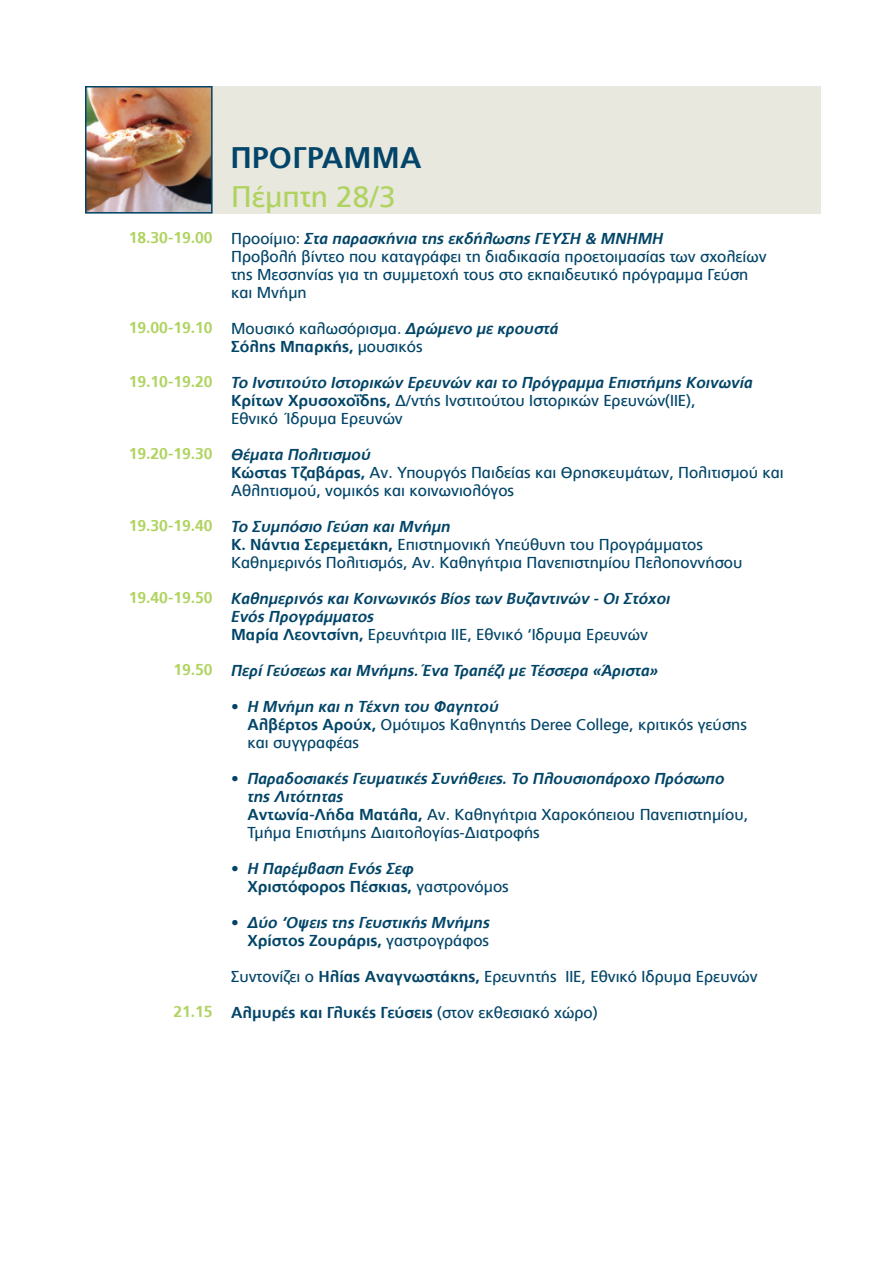
<style>
.page{position:relative;width:893px;height:1263px;background:#fff}
.page>*{position:absolute;margin:0;border:0;box-sizing:border-box;transform-origin:0 0}
.t1{font:29.7px "PF Catalog";color:#b0d360}
.t2{font:700 29.7px "PF Catalog";letter-spacing:.01em;color:#024568}
.t3{font:15.75px/18px "PF Catalog";color:#024568}
.t4{font:italic 700 15.75px/18px "PF Catalog";color:#024568}
.t5{font:700 15.75px/18px "PF Catalog";color:#024568}
.t6{font:700 15.75px "PF Catalog";color:#b0d360}
.s1{font-weight:700;font-style:italic}
.s2{font-weight:700}
.s3{font-style:normal}
.s4{font-weight:400;font-style:normal}
.s5{font-style:italic}
.s6{font-weight:400}
</style>
<div class="page">
<div style="left:85px;top:86px;width:736px;height:128px;background:#e9e8df"></div>
<img style="left:88px;top:89px;width:122px;height:122px">
<div style="left:85px;top:86px;width:128px;height:128px;border:2px solid #024568"></div>
<p class="t6" style="left:129px;top:229px;width:85px">18.30-19.00</p>
<p class="t6" style="left:129px;top:319px;width:85px">19.00-19.10</p>
<p class="t6" style="left:129px;top:373px;width:85px">19.10-19.20</p>
<p class="t6" style="left:129px;top:445px;width:85px">19.20-19.30</p>
<p class="t6" style="left:129px;top:517px;width:85px">19.30-19.40</p>
<p class="t6" style="left:129px;top:589px;width:85px">19.40-19.50</p>
<p class="t6" style="left:173px;top:661px;width:41px">19.50</p>
<p class="t6" style="left:173px;top:1003px;width:41px">21.15</p>
<h1 class="t2" style="left:230px;top:141px;width:193px">ΠΡΟΓΡΑΜΜΑ</h1>
<h1 class="t1" style="left:231px;top:179px;width:166px">Πέμπτη 28/3</h1>
<p class="t3" style="left:231px;top:229px;width:537px">Προοίμιο: <span class="s1">Στα παρασκήνια της εκδήλωσης ΓΕΥΣΗ &amp; ΜΝΗΜΗ<br></span>Προβολή βίντεο που καταγράφει τη διαδικασία προετοιμασίας των σχολείων της Μεσσηνίας για τη συμμετοχή τους στο εκπαιδευτικό πρόγραμμα Γεύση και Μνήμη</p>
<p class="t3" style="left:231px;top:319px;width:329px">Μουσικό καλωσόρισμα. <span class="s1">Δρώμενο με κρουστά<br></span><span class="s2">Σόλης Μπαρκής,</span> μουσικός</p>
<p class="t4" style="left:231px;top:373px;width:523px">Το Ινστιτούτο Ιστορικών Ερευνών και το Πρόγραμμα Επιστήμης Κοινωνία<br><span class="s3">Κρίτων Χρυσοχοΐδης,</span> <span class="s4">Δ/ντής Ινστιτούτου Ιστορικών Ερευνών(ΙΙΕ),<br>Εθνικό Ίδρυμα Ερευνών</span></p>
<p class="t3" style="left:231px;top:445px;width:554px"><span class="s1">Θέματα Πολιτισμού<br></span><span class="s2">Κώστας Τζαβάρας,</span> Αν. Υπουργός Παιδείας και Θρησκευμάτων, Πολιτισμού και<br>Αθλητισμού, νομικός και κοινωνιολόγος</p>
<p class="t3" style="left:231px;top:517px;width:513px"><span class="s1">Το Συμπόσιο Γεύση και Μνήμη<br></span><span class="s2">Κ. Νάντια Σερεμετάκη,</span> Επιστημονική Υπεύθυνη του Προγράμματος<br>Καθημερινός Πολιτισμός, Αν. Καθηγήτρια Πανεπιστημίου Πελοποννήσου</p>
<p class="t4" style="left:231px;top:589px;width:441px">Καθημερινός και Κοινωνικός Βίος των Βυζαντινών - Οι Στόχοι<br>Ενός Προγράμματος<br><span class="s3">Μαρία Λεοντσίνη,</span> <span class="s4">Ερευνήτρια ΙΙΕ, Εθνικό ‘Ιδρυμα Ερευνών</span></p>
<p class="t4" style="left:231px;top:661px;width:429px">Περί Γεύσεως και Μνήμης. Ένα Τραπέζι με Τέσσερα «Άριστα»</p>
<p class="t3" style="left:247px;top:697px;width:501px;text-indent:-16px"><span class="s1">• Η Μνήμη και η Τέχνη του Φαγητού<br></span><span class="s2">Αλβέρτος Αρούχ,</span> Ομότιμος Καθηγητής Deree College, κριτικός γεύσης και συγγραφέας</p>
<p class="t3" style="left:247px;top:769px;width:502px;text-indent:-16px"><span class="s1">• Παραδοσιακές Γευματικές Συνήθειες. Το Πλουσιοπάροχο Πρόσωπο της Λιτότητας<br></span><span class="s2">Αντωνία-Λήδα Ματάλα,</span> Αν. Καθηγήτρια Χαροκόπειου Πανεπιστημίου, Τμήμα Επιστήμης Διαιτολογίας-Διατροφής</p>
<p class="t5" style="left:247px;top:859px;width:263px;text-indent:-16px"><span class="s5">• Η Παρέμβαση Ενός Σεφ<br></span>Χριστόφορος Πέσκιας, <span class="s6">γαστρονόμος</span></p>
<p class="t4" style="left:231px;top:913px;width:260px;text-align:right">• Δύο ‘Οψεις της Γευστικής Μνήμης<br><span class="s3">Χρίστος Ζουράρις,</span> <span class="s4">γαστρογράφος</span></p>
<p class="t3" style="left:231px;top:967px;width:528px">Συντονίζει ο <span class="s2">Ηλίας Αναγνωστάκης,</span> Ερευνητής ΙΙΕ, Εθνικό Ιδρυμα Ερευνών</p>
<p class="t5" style="left:231px;top:1003px;width:368px">Αλμυρές και Γλυκές Γεύσεις <span class="s6">(στον εκθεσιακό χώρο)</span></p>
</div>
